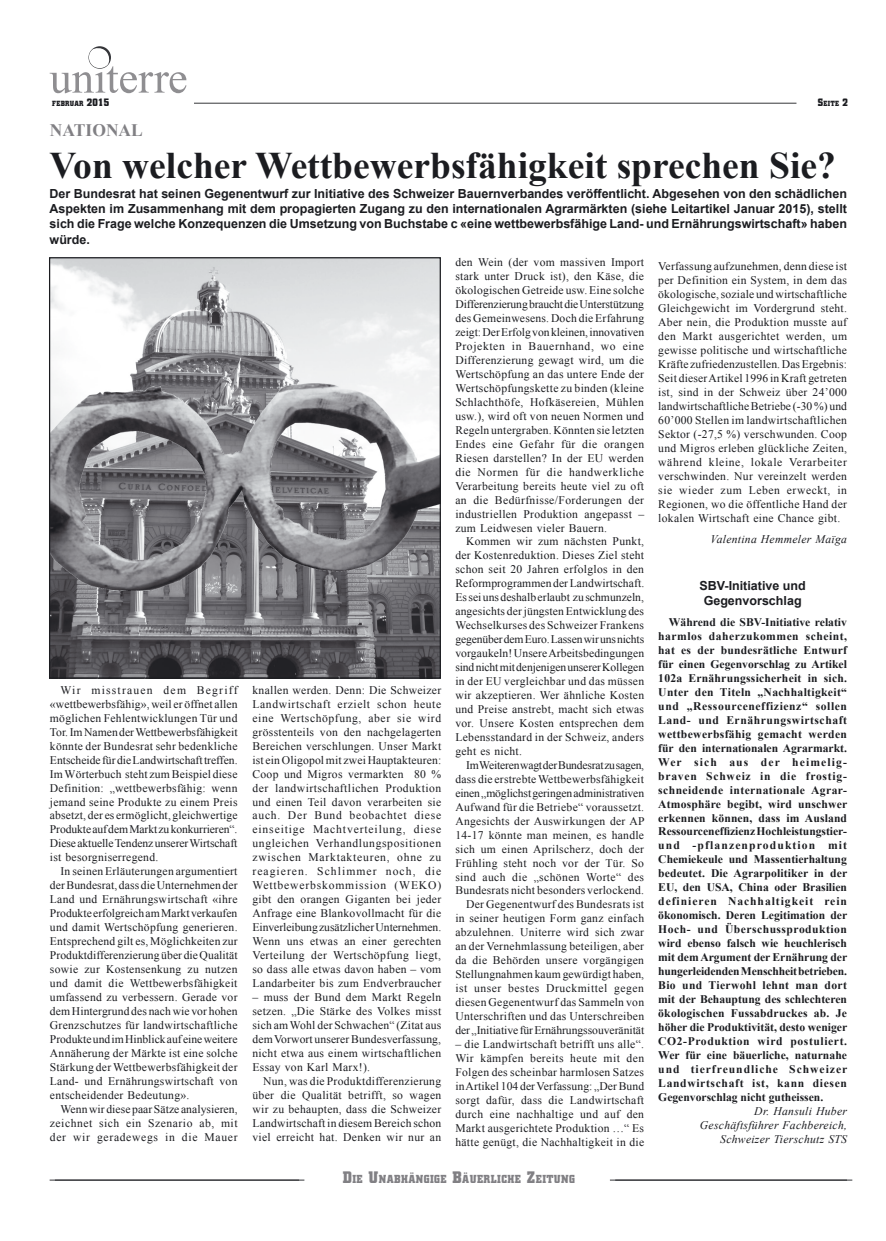
<style>
.page{position:relative;width:886px;height:1241px;background:#fff}
.page>*{position:absolute;margin:0;border:0;box-sizing:border-box;transform-origin:0 0}
.t1{font:700 37.5px "Times New Roman";color:#1b1c20}
.t2{font:700 17.5px "Times New Roman";color:#818084}
.t3{font:700 12.5px/15px "Arial";color:#1b1c20;text-align:justify}
.t4{font:700 11.75px "Square Slabserif 711 BT";letter-spacing:.04em;color:#818084;scale:.9 1}
.t5{font:11.62px/14px "Times New Roman";letter-spacing:.025em;color:#1b1c20;text-align:justify}
.t6{font:700 11.62px/14px "Times New Roman";color:#1b1c20;text-align:justify}
.t7{font:italic 11.62px/14px "Times New Roman";letter-spacing:.025em;color:#1b1c20;text-align:right}
.t8{font:700 7.62px "Square Slabserif 711 BT";letter-spacing:.045em;color:#1b1c20;scale:.9 1}
.s1{font-size:10.88px}
.s2{font-size:16.88px}
</style>
<div class="page">
<svg style="left:50px;top:47px;width:136px;height:46px"></svg>
<hr style="left:194px;top:103px;width:602px;height:1px;background:#1b1c20">
<hr style="left:50px;top:1179px;width:249px;height:1px;background:#1b1c20">
<hr style="left:610px;top:1179px;width:237px;height:1px;background:#1b1c20">
<hr style="left:55px;top:1179px;width:249px;height:1px;background:#1b1c20">
<hr style="left:615px;top:1179px;width:237px;height:1px;background:#1b1c20">
<img style="left:51px;top:259px;width:388px;height:417px">
<p class="t8" style="left:52px;top:98px;width:65px">FEBRUAR <span class="s1">2015</span></p>
<p class="t8" style="left:818px;top:98px;width:35px"><span class="s1">S</span>EITE <span class="s1">2</span></p>
<h2 class="t2" style="left:50px;top:118px;width:13px">national</h2>
<h1 class="t1" style="left:50px;top:139px;width:788px">Von welcher Wettbewerbsfähigkeit sprechen Sie?</h1>
<p class="t3" style="left:50px;top:187px;width:799px">Der Bundesrat hat seinen Gegenentwurf zur Initiative des Schweizer Bauernverbandes veröffentlicht. Abgesehen von den schädlichen Aspekten im Zusammenhang mit dem propagierten Zugang zu den internationalen Agrarmärkten (siehe Leitartikel Januar 2015), stellt sich die Frage welche Konzequenzen die Umsetzung von Buchstabe c «eine wettbewerbsfähige Land- und Ernährungswirtschaft» haben würde.</p>
<p class="t5" style="left:50px;top:682px;width:189px;text-indent:11px">Wir misstrauen dem Begriff «wettbewerbsfähig», weil er öffnet allen möglichen Fehlentwicklungen Tür und Tor. Im Namen der Wettbewerbsfähigkeit könnte der Bundesrat sehr bedenkliche Entscheide für die Landwirtschaft treffen.<br>Im Wörterbuch steht zum Beispiel diese Definition: „wettbewerbsfähig: wenn jemand seine Produkte zu einem Preis absetzt, der es ermöglicht, gleichwertige Produkte auf dem Markt zu konkurrieren“.<br>Diese aktuelle Tendenz unserer Wirtschaft ist besorgniserregend.</p>
<p class="t5" style="left:50px;top:864px;width:189px;text-indent:11px">In seinen Erläuterungen argumentiert der Bundesrat, dass die Unternehmen der Land und Ernährungswirtschaft «ihre Produkte erfolgreich am Markt verkaufen und damit Wertschöpfung generieren.<br>Entsprechend gilt es, Möglichkeiten zur Produktdifferenzierung über die Qualität sowie zur Kostensenkung zu nutzen und damit die Wettbewerbsfähigkeit umfassend zu verbessern. Gerade vor dem Hintergrund des nach wie vor hohen Grenzschutzes für landwirtschaftliche Produkte und im Hinblick auf eine weitere Annäherung der Märkte ist eine solche Stärkung der Wettbewerbsfähigkeit der Land- und Ernährungswirtschaft von entscheidender Bedeutung».</p>
<p class="t5" style="left:50px;top:1101px;width:189px;text-indent:11px">Wenn wir diese paar Sätze analysieren, zeichnet sich ein Szenario ab, mit der wir geradewegs in die Mauer</p>
<p class="t5" style="left:252px;top:682px;width:190px">knallen werden. Denn: Die Schweizer Landwirtschaft erzielt schon heute eine Wertschöpfung, aber sie wird grösstenteils von den nachgelagerten Bereichen verschlungen. Unser Markt ist ein Oligopol mit zwei Hauptakteuren:<br>Coop und Migros vermarkten 80 % der landwirtschaftlichen Produktion und einen Teil davon verarbeiten sie auch. Der Bund beobachtet diese einseitige Machtverteilung, diese ungleichen Verhandlungspositionen zwischen Marktakteuren, ohne zu reagieren. Schlimmer noch, die Wettbewerbskommission (WEKO) gibt den orangen Giganten bei jeder Anfrage eine Blankovollmacht für die Einverleibung zusätzlicher Unternehmen.<br>Wenn uns etwas an einer gerechten Verteilung der Wertschöpfung liegt, so dass alle etwas davon haben – vom Landarbeiter bis zum Endverbraucher</p>
<p class="t5" style="left:252px;top:989px;width:190px">– muss der Bund dem Markt Regeln setzen. „Die Stärke des Volkes misst sich am Wohl der Schwachen“ (Zitat aus dem Vorwort unserer Bundesverfassung, nicht etwa aus einem wirtschaftlichen Essay von Karl Marx!).</p>
<p class="t5" style="left:252px;top:1073px;width:190px;text-indent:11px">Nun, was die Produktdifferenzierung über die Qualität betrifft, so wagen wir zu behaupten, dass die Schweizer Landwirtschaft in diesem Bereich schon viel erreicht hat. Denken wir nur an</p>
<p class="t5" style="left:455px;top:255px;width:190px">den Wein (der vom massiven Import stark unter Druck ist), den Käse, die ökologischen Getreide usw. Eine solche Differenzierung braucht die Unterstützung des Gemeinwesens. Doch die Erfahrung zeigt: Der Erfolg von kleinen, innovativen Projekten in Bauernhand, wo eine Differenzierung gewagt wird, um die Wertschöpfung an das untere Ende der Wertschöpfungskette zu binden (kleine Schlachthöfe, Hofkäsereien, Mühlen usw.), wird oft von neuen Normen und Regeln untergraben. Könnten sie letzten Endes eine Gefahr für die orangen Riesen darstellen? In der EU werden die Normen für die handwerkliche Verarbeitung bereits heute viel zu oft an die Bedürfnisse/Forderungen der industriellen Produktion angepasst – zum Leidwesen vieler Bauern.</p>
<p class="t5" style="left:455px;top:534px;width:190px;text-indent:11px">Kommen wir zum nächsten Punkt, der Kostenreduktion. Dieses Ziel steht schon seit 20 Jahren erfolglos in den Reformprogrammen der Landwirtschaft.<br>Es sei uns deshalb erlaubt zu schmunzeln, angesichts der jüngsten Entwicklung des Wechselkurses des Schweizer Frankens gegenüber dem Euro. Lassen wir uns nichts vorgaukeln! Unsere Arbeitsbedingungen sind nicht mit denjenigen unserer Kollegen in der EU vergleichbar und das müssen wir akzeptieren. Wer ähnliche Kosten und Preise anstrebt, macht sich etwas vor. Unsere Kosten entsprechen dem Lebensstandard in der Schweiz, anders geht es nicht.</p>
<p class="t5" style="left:455px;top:757px;width:191px;text-align:right">Im Weiteren wagt der Bundesrat zu sagen, dass die erstrebte Wettbewerbsfähigkeit einen „möglichst geringen administrativen Aufwand für die Betriebe“ voraussetzt.<br>Angesichts der Auswirkungen der AP 14-17 könnte man meinen, es handle sich um einen Aprilscherz, doch der Frühling steht noch vor der Tür. So sind auch die „schönen Worte“ des Bundesrats nicht besonders verlockend.<br>Der Gegenentwurf des Bundesrats ist in seiner heutigen Form ganz einfach abzulehnen. Uniterre wird sich zwar an der Vernehmlassung beteiligen, aber da die Behörden unsere vorgängigen Stellungnahmen kaum gewürdigt haben, ist unser bestes Druckmittel gegen diesen Gegenentwurf das Sammeln von Unterschriften und das Unterschreiben der „Initiative für Ernährungssouveränität</p>
<p class="t5" style="left:455px;top:1036px;width:190px">– die Landwirtschaft betrifft uns alle“.<br>Wir kämpfen bereits heute mit den Folgen des scheinbar harmlosen Satzes in Artikel 104 der Verfassung: „Der Bund sorgt dafür, dass die Landwirtschaft durch eine nachhaltige und auf den Markt ausgerichtete Produktion …“ Es hätte genügt, die Nachhaltigkeit in die</p>
<p class="t4" style="left:343px;top:1171px;width:259px"><span class="s2">D</span>IE <span class="s2">U</span>NABHÄNGIGE <span class="s2">B</span>ÄUERLICHE <span class="s2">Z</span>EITUNG</p>
<p class="t5" style="left:658px;top:259px;width:190px">Verfassung aufzunehmen, denn diese ist per Definition ein System, in dem das ökologische, soziale und wirtschaftliche Gleichgewicht im Vordergrund steht.<br>Aber nein, die Produktion musste auf den Markt ausgerichtet werden, um gewisse politische und wirtschaftliche Kräfte zufriedenzustellen. Das Ergebnis:<br>Seit dieser Artikel 1996 in Kraft getreten ist, sind in der Schweiz über 24’000 landwirtschaftliche Betriebe (-30 %) und 60’000 Stellen im landwirtschaftlichen Sektor (-27,5 %) verschwunden. Coop und Migros erleben glückliche Zeiten, während kleine, lokale Verarbeiter verschwinden. Nur vereinzelt werden sie wieder zum Leben erweckt, in Regionen, wo die öffentliche Hand der lokalen Wirtschaft eine Chance gibt.</p>
<p class="t7" style="left:711px;top:531px;width:138px">Valentina Hemmeler Maïga</p>
<p class="t3" style="left:699px;top:578px;width:108px;text-align:center">SBV-Initiative und<br>Gegenvorschlag</p>
<p class="t6" style="left:658px;top:614px;width:190px;text-indent:11px">Während die SBV-Initiative relativ harmlos daherzukommen scheint, hat es der bundesrätliche Entwurf für einen Gegenvorschlag zu Artikel 102a Ernährungssicherheit in sich.<br>Unter den Titeln „Nachhaltigkeit“ und „Ressourceneffizienz“ sollen Land- und Ernährungswirtschaft wettbewerbsfähig gemacht werden für den internationalen Agrarmarkt.<br>Wer sich aus der heimelig&shy;braven Schweiz in die frostig&shy;schneidende internationale Agrar-Atmosphäre begibt, wird unschwer erkennen können, dass im Ausland Ressourceneffizienz Hochleistungstier&shy;und -pflanzenproduktion mit Chemiekeule und Massentierhaltung bedeutet. Die Agrarpolitiker in der EU, den USA, China oder Brasilien definieren Nachhaltigkeit rein ökonomisch. Deren Legitimation der Hoch- und Überschussproduktion wird ebenso falsch wie heuchlerisch mit dem Argument der Ernährung der hungerleidenden Menschheit betrieben.<br>Bio und Tierwohl lehnt man dort mit der Behauptung des schlechteren ökologischen Fussabdruckes ab. Je höher die Produktivität, desto weniger CO2-Produktion wird postuliert.<br>Wer für eine bäuerliche, naturnahe und tierfreundliche Schweizer Landwirtschaft ist, kann diesen Gegenvorschlag nicht gutheissen.</p>
<p class="t7" style="left:700px;top:1103px;width:149px">Dr. Hansuli Huber<br>Geschäftsführer Fachbereich,<br>Schweizer Tierschutz STS</p>
</div>
